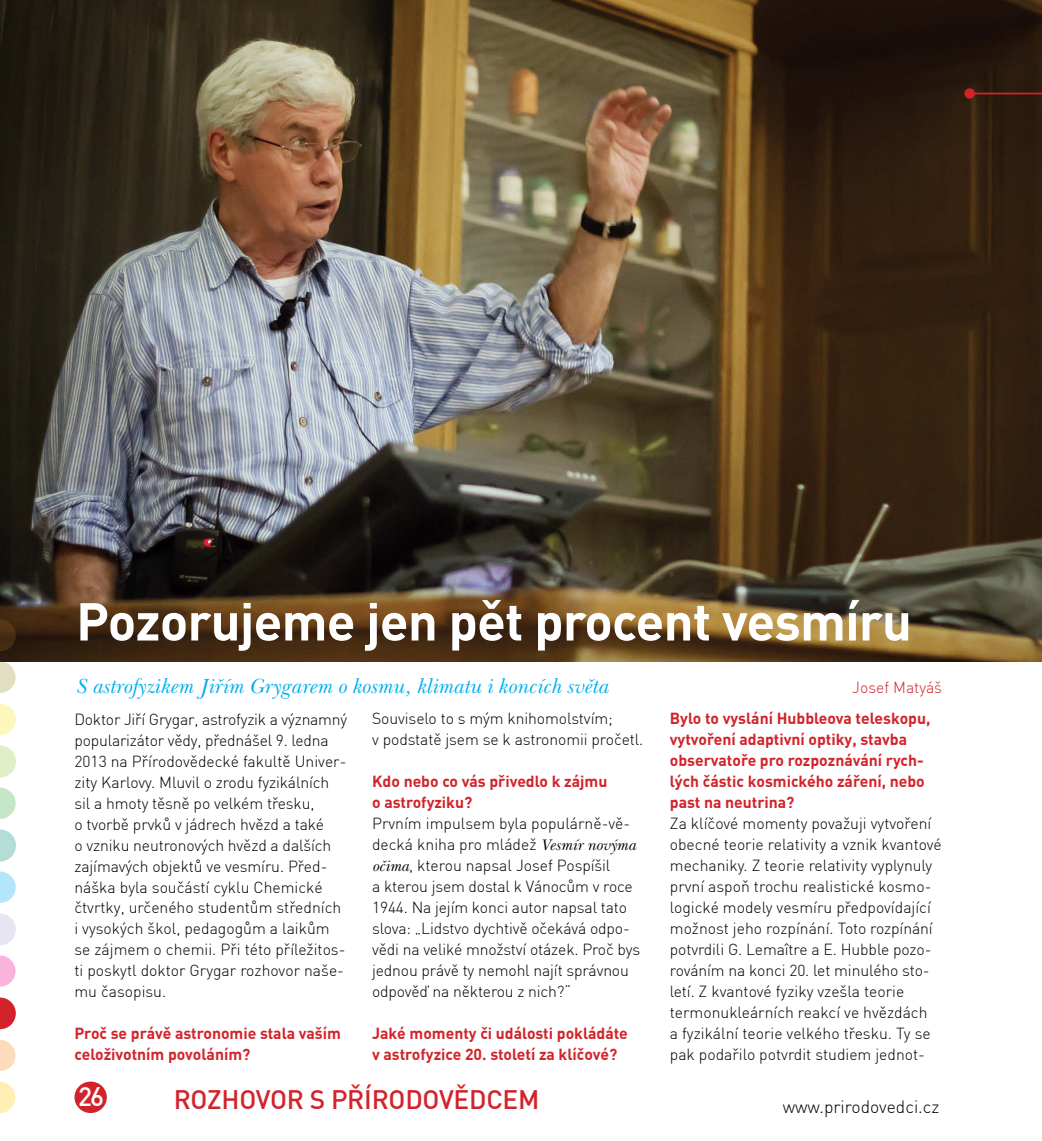
<style>
.page{position:relative;width:1042px;height:1141px;background:#fff}
.page>*{position:absolute;margin:0;border:0;box-sizing:border-box;transform-origin:0 0}
.t1{font:700 52.5px "DIN Pro";letter-spacing:-.015em;color:#fff}
.t2{font:500 26.25px "DINCE";letter-spacing:-.01em;color:#d2232a}
.t3{font:500 26.25px "DINCE";color:#fff}
.t4{font:italic 21px "Baskerville Han TOT";color:#00aeef}
.t5{font:300 17.5px "DINCE";color:#000}
.t6{font:300 15.75px/21px "DINCE";letter-spacing:-.005em;color:#000}
.t7{font:700 15.75px/21px "DINCE";color:#d2232a}
.t8{font:300 15.75px "DINCE";color:#d2232a}
.s1{font-family:"Baskerville Han TOT";font-weight:400;font-style:italic}
</style>
<div class="page">
<svg style="left:0;top:1040px;width:16px;height:31px"></svg>
<svg style="left:0;top:1082px;width:15px;height:31px"></svg>
<svg style="left:0;top:704px;width:16px;height:31px"></svg>
<svg style="left:0;top:788px;width:16px;height:31px"></svg>
<svg style="left:0;top:956px;width:16px;height:31px"></svg>
<svg style="left:0;top:829px;width:16px;height:33px"></svg>
<svg style="left:0;top:746px;width:16px;height:31px"></svg>
<svg style="left:0;top:872px;width:16px;height:31px"></svg>
<svg style="left:0;top:998px;width:16px;height:31px"></svg>
<svg style="left:0;top:914px;width:16px;height:31px"></svg>
<div style="left:74px;top:1082px;width:33px;height:31px;background:#d2232a;border-radius:50%"></div>
<img style="left:0;top:0;width:1042px;height:662px">
<svg style="left:0;top:662px;width:16px;height:31px"></svg>
<svg style="left:0;top:620px;width:16px;height:31px"></svg>
<div style="left:964px;top:88px;width:11px;height:11px;background:#d2232a;border-radius:50%"></div>
<hr style="left:969px;top:93px;width:73px;height:1px;background:#d2232a">
<h1 class="t1" style="left:76px;top:586px;width:837px">Pozorujeme jen pět procent vesmíru</h1>
<h3 class="t4" style="left:75px;top:675px;width:535px">S astrofyzikem Jiřím Grygarem o kosmu, klimatu i koncích světa</h3>
<p class="t8" style="left:852px;top:678px;width:91px">Josef Matyáš</p>
<p class="t6" style="left:74px;top:708px;width:274px">Doktor Jiří Grygar, astrofyzik a významný popularizátor vědy, přednášel 9. ledna 2013 na Přírodovědecké fakultě Univer&shy;zity Karlovy. Mluvil o zrodu fyzikálních sil a hmoty těsně po velkém třesku,<br>o tvorbě prvků v jádrech hvězd a také<br>o vzniku neutronových hvězd a dalších zajímavých objektů ve vesmíru. Před&shy;náška byla součástí cyklu Chemické čtvrtky, určeného studentům středních i vysokých škol, pedagogům a laikům se zájmem o chemii. Při této příležitos&shy;ti poskytl doktor Grygar rozhovor naše&shy;mu časopisu.</p>
<p class="t7" style="left:74px;top:1023px;width:268px">Proč se právě astronomie stala vaším celoživotním povoláním?</p>
<p class="t6" style="left:372px;top:708px;width:273px">Souviselo to s mým knihomolstvím;<br>v podstatě jsem se k astronomii pročetl.</p>
<p class="t7" style="left:372px;top:771px;width:237px">Kdo nebo co vás přivedlo k zájmu o astrofyziku?</p>
<p class="t6" style="left:372px;top:813px;width:270px">Prvním impulsem byla populárně-vě&shy;decká kniha pro mládež <span class="s1">Vesmír novýma očima</span>, kterou napsal Josef Pospíšil<br>a kterou jsem dostal k Vánocům v roce 1944. Na jejím konci autor napsal tato slova: „Lidstvo dychtivě očekává odpo&shy;vědi na veliké množství otázek. Proč bys jednou právě ty nemohl najít správnou odpověď na některou z nich?“</p>
<p class="t7" style="left:372px;top:1022px;width:257px">Jaké momenty či události pokládáte v astrofyzice 20. století za klíčové?</p>
<h2 class="t3" style="left:78px;top:1079px;width:28px">26</h2>
<h2 class="t2" style="left:174px;top:1082px;width:367px">ROZHOVOR S PŘÍRODOVĚDCEM</h2>
<p class="t7" style="left:670px;top:707px;width:262px">Bylo to vyslání Hubbleova teleskopu, vytvoření adaptivní optiky, stavba observatoře pro rozpoznávání rych&shy;lých částic kosmického záření, nebo past na neutrina?</p>
<p class="t6" style="left:670px;top:813px;width:273px">Za klíčové momenty považuji vytvoření obecné teorie relativity a vznik kvantové mechaniky. Z teorie relativity vyplynuly první aspoň trochu realistické kosmo&shy;logické modely vesmíru předpovídající možnost jeho rozpínání. Toto rozpínání potvrdili G. Lemaître a E. Hubble pozo&shy;rováním na konci 20. let minulého sto&shy;letí. Z kvantové fyziky vzešla teorie termonukleárních reakcí ve hvězdách<br>a fyzikální teorie velkého třesku. Ty se pak podařilo potvrdit studiem jednot-</p>
<p class="t5" style="left:783px;top:1096px;width:158px">www.prirodovedci.cz</p>
</div>
